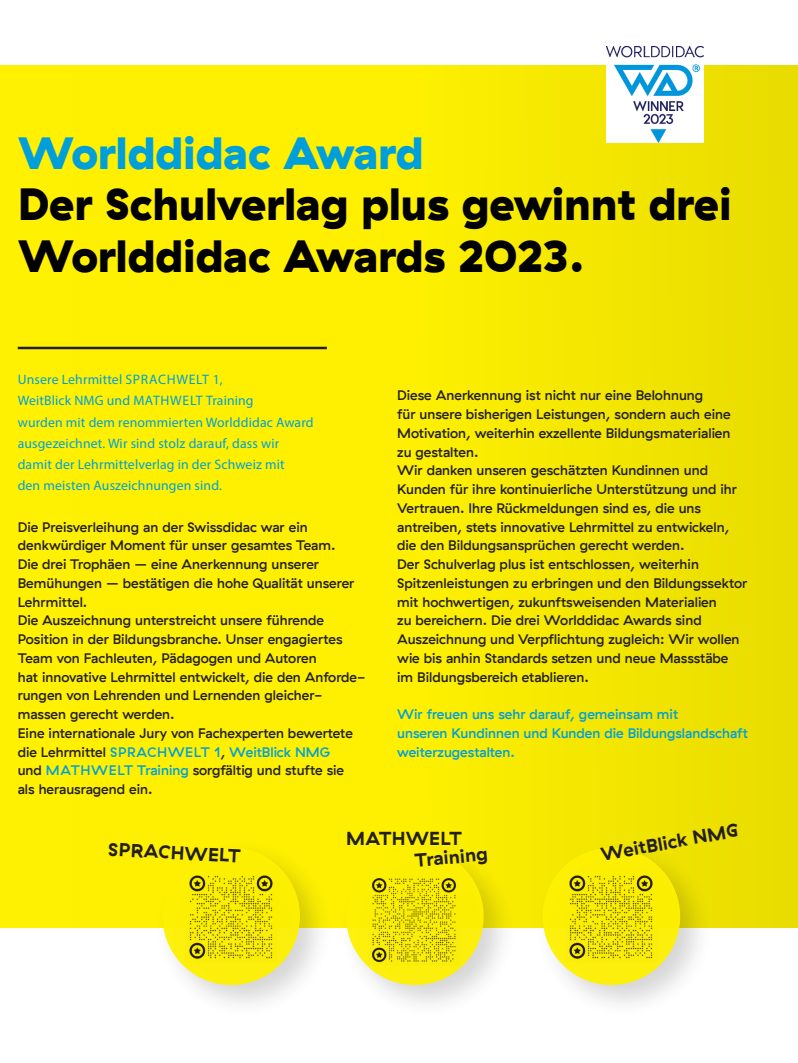
<style>
.page{position:relative;width:798px;height:1063px;background:#fff}
.page>*{position:absolute;margin:0;border:0;box-sizing:border-box;transform-origin:0 0}
.Haptik_Black_42_44__Titel_gelb{font:900 45px/51.2px "GT Haptik";color:#010101}
.Haptik_Black_42_44__Titel_gelb-2{font:900 45px "GT Haptik";color:#009fda}
.Haptik_Black_15_20__Lead{font:700 18.75px "GT Haptik";letter-spacing:.005em;color:#231f20}
.Haptik_Bold_11_15__UT{font:500 13.75px/18.8px "GT Haptik";color:#231f20}
.Sang_Bleu_Kingdom_15_20__Lead{font:13.75px/21.2px "Myriad Pro";letter-spacing:.01em;color:#009fda}
.Haptik_Bold_11_15__UT-2{font:500 13.75px/18.8px "GT Haptik";color:#009fda}
.s1{color:#009fda}
</style>
<div class="page">
<div style="left:0;top:65px;width:797px;height:863px;background:#fff101"></div>
<div style="left:74px;top:66px;width:723px;height:862px;background:linear-gradient(to right,#fff500,#ede000)"></div>
<img style="left:606px;top:47px;width:97px;height:96px">
<div style="left:154px;top:839px;width:180px;height:180px;background:#231f20;opacity:.2"></div>
<svg style="left:158px;top:843px;width:146px;height:147px"></svg>
<div style="left:338px;top:839px;width:179px;height:180px;background:#231f20;opacity:.2"></div>
<svg style="left:341px;top:843px;width:147px;height:147px"></svg>
<img style="left:186px;top:872px;width:91px;height:91px">
<img style="left:368px;top:875px;width:91px;height:91px">
<div style="left:534px;top:839px;width:180px;height:180px;background:#231f20;opacity:.2"></div>
<svg style="left:538px;top:843px;width:146px;height:147px"></svg>
<img style="left:565px;top:872px;width:91px;height:91px">
<hr style="left:18px;top:347px;width:309px;height:2px;background:#231f20">
<p class="Haptik_Black_42_44__Titel_gelb-2" style="left:18px;top:126px;width:407px">Worlddidac Award</p>
<p class="Haptik_Black_42_44__Titel_gelb" style="left:18px;top:179px;width:715px">Der Schulverlag plus gewinnt drei<br>Worlddidac Awards 2023.</p>
<p class="Sang_Bleu_Kingdom_15_20__Lead" style="left:18px;top:369px;width:297px">Unsere Lehrmittel SPRACHWELT 1,<br>WeitBlick NMG und MATHWELT Training<br>wurden mit dem renommierten Worlddidac Award ausgezeichnet. Wir sind stolz darauf, dass wir damit der Lehrmittelverlag in der Schweiz mit<br>den meisten Auszeichnungen sind.</p>
<p class="Haptik_Bold_11_15__UT" style="left:18px;top:518px;width:338px">Die Preisverleihung an der Swissdidac war ein denkwürdiger Moment für unser gesamtes Team.<br>Die drei Trophäen – eine Anerkennung unserer Bemühungen – bestätigen die hohe Qualität unserer Lehrmittel.</p>
<p class="Haptik_Bold_11_15__UT" style="left:18px;top:611px;width:349px">Die Auszeichnung unterstreicht unsere führende Position in der Bildungsbranche. Unser engagiertes Team von Fachleuten, Pädagogen und Autoren<br>hat innovative Lehrmittel entwickelt, die den Anforde&shy;rungen von Lehrenden und Lernenden gleicher-</p>
<p class="Haptik_Bold_11_15__UT" style="left:18px;top:705px;width:158px">massen gerecht werden.</p>
<p class="Haptik_Bold_11_15__UT" style="left:18px;top:724px;width:336px">Eine internationale Jury von Fachexperten bewertete die Lehrmittel <span class="s1">SPRACHWELT 1</span>, <span class="s1">WeitBlick NMG </span>und <span class="s1">MATHWELT Training</span> sorgfältig und stufte sie als herausragend ein.</p>
<p class="Haptik_Bold_11_15__UT" style="left:397px;top:386px;width:335px">Diese Anerkennung ist nicht nur eine Belohnung<br>für unsere bisherigen Leistungen, sondern auch eine Motivation, weiterhin exzellente Bildungsmaterialien zu gestalten.</p>
<p class="Haptik_Bold_11_15__UT" style="left:397px;top:461px;width:341px">Wir danken unseren geschätzten Kundinnen und Kunden für ihre kontinuierliche Unterstützung und ihr Vertrauen. Ihre Rückmeldungen sind es, die uns antreiben, stets innovative Lehrmittel zu entwickeln, die den Bildungsansprüchen gerecht werden.</p>
<p class="Haptik_Bold_11_15__UT" style="left:397px;top:555px;width:351px">Der Schulverlag plus ist entschlossen, weiterhin Spitzenleistungen zu erbringen und den Bildungssektor mit hochwertigen, zukunftsweisenden Materialien<br>zu bereichern. Die drei Worlddidac Awards sind Auszeichnung und Verpflichtung zugleich: Wir wollen wie bis anhin Standards setzen und neue Massstäbe im Bildungsbereich etablieren.</p>
<p class="Haptik_Bold_11_15__UT-2" style="left:397px;top:705px;width:352px">Wir freuen uns sehr darauf, gemeinsam mit<br>unseren Kundinnen und Kunden die Bildungslandschaft weiterzugestalten.</p>
<p class="Haptik_Black_15_20__Lead" style="left:346px;top:827px;width:117px">MATHWELT</p>
<p class="Haptik_Black_15_20__Lead" style="left:109px;top:838px;width:134px;rotate:3deg">SPRACHWELT</p>
<p class="Haptik_Black_15_20__Lead" style="left:414px;top:849px;width:74px;rotate:-5deg">Training</p>
<p class="Haptik_Black_15_20__Lead" style="left:598px;top:843px;width:141px;rotate:-10deg">WeitBlick NMG</p>
</div>
